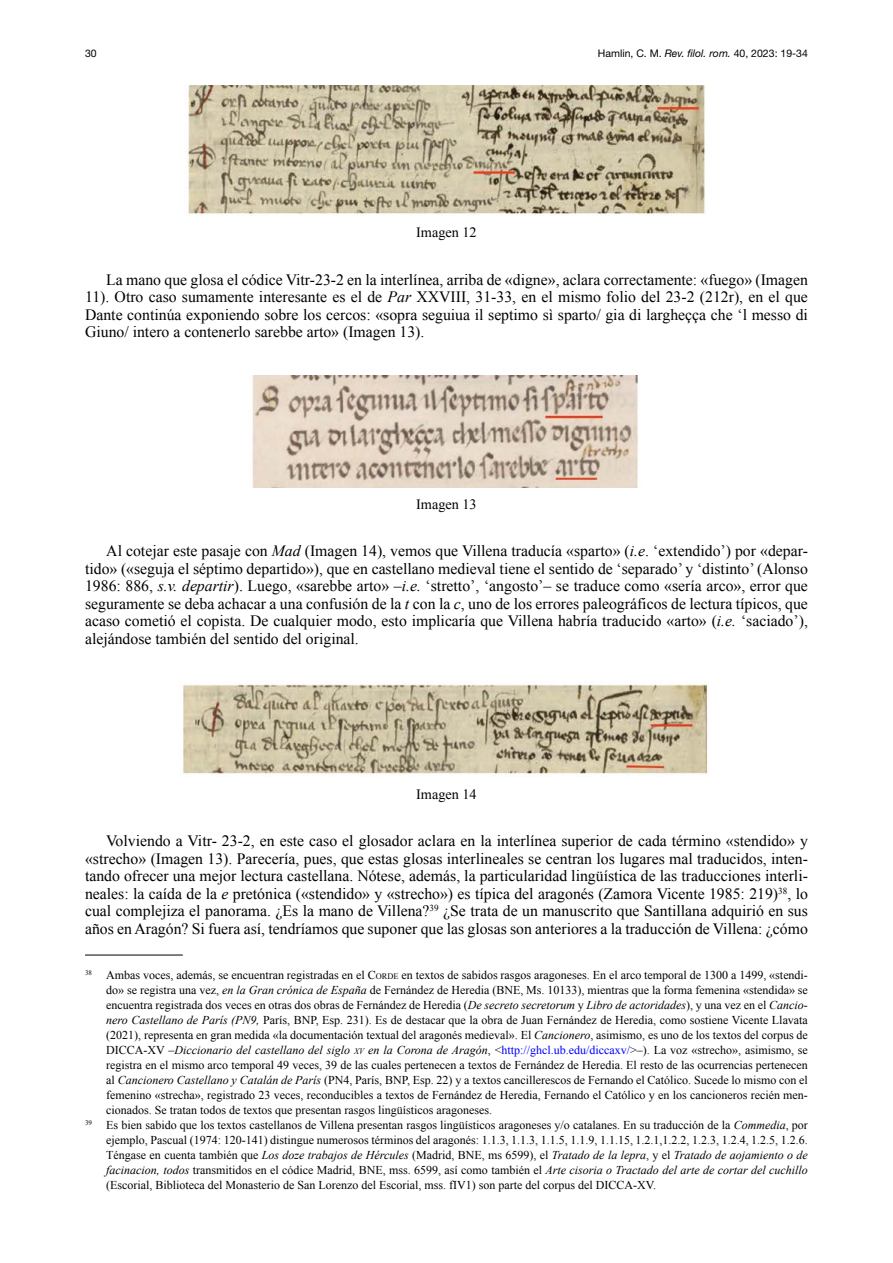
<style>
.page{position:relative;width:893px;height:1263px;background:#fff}
.page>*{position:absolute;margin:0;border:0;box-sizing:border-box;transform-origin:0 0}
._01_Texto_General{font:15.75px/17.5px "Times New Roman";color:#000;text-align:justify}
._08_Pie_de_figuras{font:14.25px "Times New Roman";color:#000}
._06_Notas_al_pie{font:12px/15px "Times New Roman";color:#000;text-align:justify}
.t1{font:10.5px "Helvetica Neue LT Std";color:#000}
.s1{font-style:italic}
.s2{font-style:inherit}
.s3{font-size:8.4px}
.s4{font-style:italic;font-size:8.4px}
.s5{color:#00f}
</style>
<div class="page">
<img style="left:184px;top:85px;width:521px;height:130px">
<img style="left:250px;top:375px;width:388px;height:112px">
<img style="left:182px;top:682px;width:527px;height:95px">
<hr style="left:85px;top:955px;width:98px;height:1px;background:#000">
<p class="t1" style="left:85px;top:47px;width:13px">30</p>
<p class="t1" style="left:598px;top:47px;width:212px">Hamlin, C. M. <span class="s1">Rev. filol. rom.</span> 40, 2023: 19-34</p>
<p class="_08_Pie_de_figuras" style="left:416px;top:223px;width:62px">Imagen 12</p>
<p class="_01_Texto_General" style="left:85px;top:270px;width:724px;text-indent:21px">La mano que glosa el códice Vitr-23-2 en la interlínea, arriba de «digne», aclara correctamente: «fuego» (Imagen 11). Otro caso sumamente interesante es el de <span class="s1">Par</span> XXVIII, 31-33, en el mismo folio del 23-2 (212r), en el que Dante continúa exponiendo sobre los cercos: «sopra seguiua il septimo sì sparto/ gia di largheçça che ‘l messo di Giuno/ intero a contenerlo sarebbe arto» (Imagen 13).</p>
<p class="_08_Pie_de_figuras" style="left:416px;top:494px;width:62px">Imagen 13</p>
<p class="_01_Texto_General" style="left:85px;top:542px;width:724px;text-indent:21px">Al cotejar este pasaje con <span class="s1">Mad</span> (Imagen 14), vemos que Villena traducía «sparto» (<span class="s1">i.e</span>. ‘extendido’) por «depar&shy;tido» («seguja el séptimo departido»), que en castellano medieval tiene el sentido de ‘separado’ y ‘distinto’ (Alonso 1986: 886, <span class="s1">s.v. departir</span>). Luego, «sarebbe arto» –<span class="s1">i.e.</span> ‘stretto’, ‘angosto’– se traduce como «sería arco», error que seguramente se deba achacar a una confusión de la <span class="s1">t</span> con la <span class="s1">c</span>, uno de los errores paleográficos de lectura típicos, que acaso cometió el copista. De cualquier modo, esto implicaría que Villena habría traducido «arto» (<span class="s1">i.e.</span> ‘saciado’), alejándose también del sentido del original.</p>
<p class="_08_Pie_de_figuras" style="left:416px;top:784px;width:62px">Imagen 14</p>
<p class="_01_Texto_General" style="left:85px;top:832px;width:724px;text-indent:21px">Volviendo a Vitr- 23-2, en este caso el glosador aclara en la interlínea superior de cada término «stendido» y «strecho» (Imagen 13). Parecería, pues, que estas glosas interlineales se centran los lugares mal traducidos, inten&shy;tando ofrecer una mejor lectura castellana. Nótese, además, la particularidad lingüística de las traducciones interli&shy;neales: la caída de la <span class="s1">e</span> pretónica («stendido» y «strecho») es típica del aragonés (Zamora Vicente 1985: 219)<sup>38</sup>, lo cual complejiza el panorama. ¿Es la mano de Villena?<sup>39</sup> ¿Se trata de un manuscrito que Santillana adquirió en sus años en Aragón? Si fuera así, tendríamos que suponer que las glosas son anteriores a la traducción de Villena: ¿cómo</p>
<p class="_06_Notas_al_pie" style="left:106px;top:967px;width:703px;text-indent:-21px"><sup>38</sup> Ambas voces, además, se encuentran registradas en el <span class="s2">C</span><span class="s3">ORDE</span> en textos de sabidos rasgos aragoneses. En el arco temporal de 1300 a 1499, «stendi&shy;do» se registra una vez, <span class="s1">en la Gran crónica de España</span> de Fernández de Heredia (BNE, Ms. 10133), mientras que la forma femenina «stendida» se encuentra registrada dos veces en otras dos obras de Fernández de Heredia (<span class="s1">De secreto secretorum</span> y <span class="s1">Libro de actoridades</span>), y una vez en el <span class="s1">Cancio&shy;nero Castellano de París (PN9,</span> París, BNP, Esp. 231). Es de destacar que la obra de Juan Fernández de Heredia, como sostiene Vicente Llavata (2021), representa en gran medida «la documentación textual del aragonés medieval». El <span class="s1">Cancionero</span>, asimismo, es uno de los textos del corpus de DICCA-XV –<span class="s1">Diccionario del castellano del siglo</span> <span class="s4">xv</span> <span class="s1">en la Corona de Aragón</span>, &lt;<span class="s5">http://ghcl.ub.edu/diccaxv/</span>&gt;–). La voz «strecho», asimismo, se registra en el mismo arco temporal 49 veces, 39 de las cuales pertenecen a textos de Fernández de Heredia. El resto de las ocurrencias pertenecen al <span class="s1">Cancionero Castellano y Catalán de París</span> (PN4, París, BNP, Esp. 22) y a textos cancillerescos de Fernando el Católico. Sucede lo mismo con el femenino «strecha», registrado 23 veces, reconducibles a textos de Fernández de Heredia, Fernando el Católico y en los cancioneros recién men&shy;cionados. Se tratan todos de textos que presentan rasgos lingüísticos aragoneses.</p>
<p class="_06_Notas_al_pie" style="left:106px;top:1117px;width:703px;text-indent:-21px"><sup>39</sup> Es bien sabido que los textos castellanos de Villena presentan rasgos lingüísticos aragoneses y/o catalanes. En su traducción de la <span class="s1">Commedia</span>, por ejemplo, Pascual (1974: 120-141) distingue numerosos términos del aragonés: 1.1.3, 1.1.3, 1.1.5, 1.1.9, 1.1.15, 1.2.1,1.2.2, 1.2.3, 1.2.4, 1.2.5, 1.2.6.<br>Téngase en cuenta también que <span class="s1">Los doze trabajos de Hércules</span> (Madrid, BNE, ms 6599), el <span class="s1">Tratado de la lepra</span>, y el <span class="s1">Tratado de aojamiento o de facinacion, todos</span> transmitidos en el códice Madrid, BNE, mss. 6599, así como también el <span class="s1">Arte cisoria o Tractado del arte de cortar del cuchillo </span>(Escorial, Biblioteca del Monasterio de San Lorenzo del Escorial, mss. fIV1) son parte del corpus del DICCA-XV.</p>
</div>
